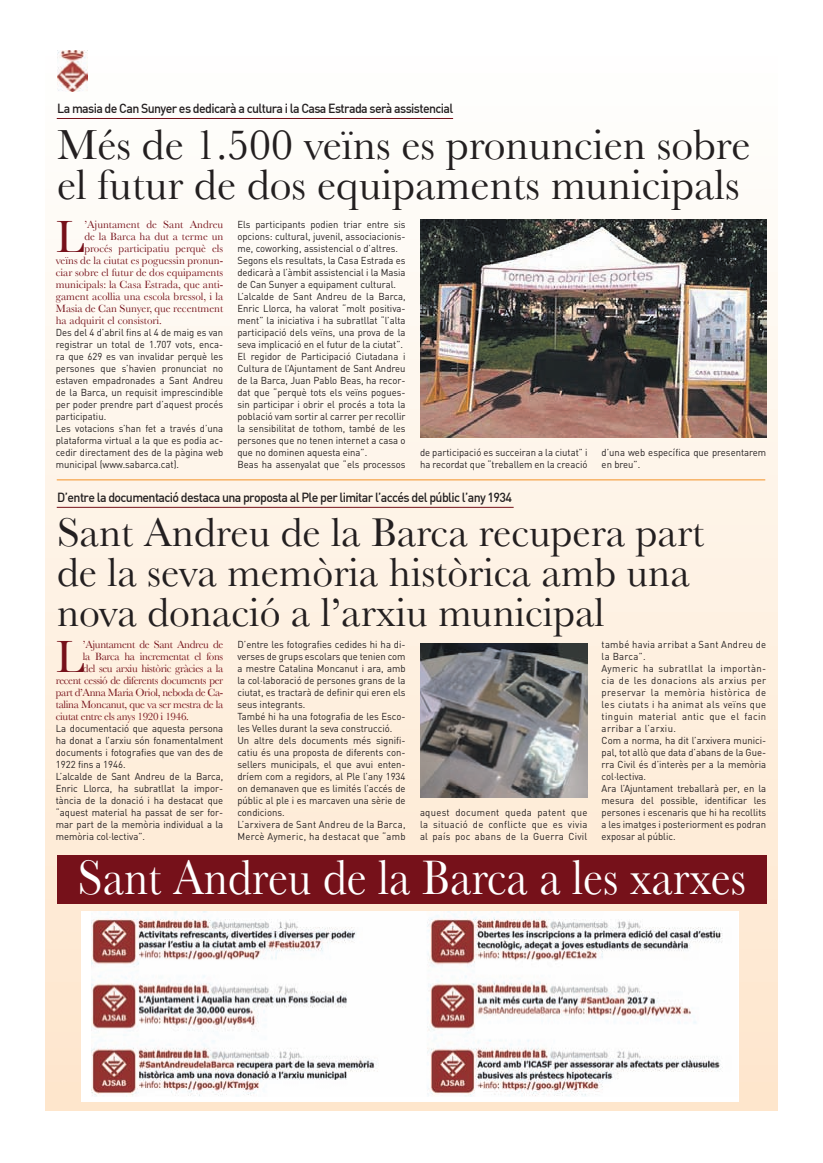
<style>
.page{position:relative;width:823px;height:1163px;background:#fff}
.page>*{position:absolute;margin:0;border:0;box-sizing:border-box;transform-origin:0 0}
.t1{font:50.7px "Baskerville";color:#fff;scale:.9 1}
.t2{font:47.2px "Baskerville";color:#76111a}
.t3{font:44px/40px "Baskerville";color:#231f20}
.t4{font:42px/40px "Baskerville";color:#231f20}
.t5{font:500 13px "DIN";letter-spacing:-.05em;color:#231f20;scale:.95 1}
.t6{font:11px "Baskerville";color:#76111a}
.t7{font:11px "Baskerville";letter-spacing:-.03em;color:#76111a}
.t8{font:10px/12px "DIN";color:#231f20;scale:.95 1}
</style>
<div class="page">
<div style="left:46px;top:51px;width:731px;height:1058px;background:linear-gradient(to bottom,#fefffd,#fbe2c9)"></div>
<img style="left:57px;top:51px;width:30px;height:40px">
<hr style="left:57px;top:118px;width:396px;height:1px;background:#76111a">
<img style="left:420px;top:219px;width:345px;height:218px">
<div style="left:57px;top:854px;width:709px;height:49px;background:#76111a"></div>
<hr style="left:57px;top:506px;width:456px;height:1px;background:#76111a">
<img style="left:420px;top:643px;width:167px;height:154px">
<hr style="left:57px;top:479px;width:707px;height:1px;background:#f49225">
<div style="left:81px;top:911px;width:656px;height:190px;background:#fff"></div>
<img style="left:92px;top:911px;width:631px;height:185px">
<h3 class="t5" style="left:57px;top:103px;width:418px">La masia de Can Sunyer es dedicarà a cultura i la Casa Estrada serà assistencial</h3>
<h3 class="t3" style="left:57px;top:124px;width:694px">Més de 1.500 veïns es pronuncien sobre el futur de dos equipaments municipals</h3>
<h2 class="t2" style="left:56px;top:209px;width:30px">L</h2>
<p class="t6" style="left:84px;top:218px;width:140px">’Ajuntament de Sant Andreu</p>
<p class="t8" style="left:237px;top:219px;width:178px">Els participants podien triar entre sis opcions: cultural, juvenil, associacionis&shy;me, coworking, assistencial o d’altres.<br>Segons els resultats, la Casa Estrada es dedicarà a l’àmbit assistencial i la Masia de Can Sunyer a equipament cultural.<br>L’alcalde de Sant Andreu de la Barca, Enric Llorca, ha valorat “molt positiva&shy;ment” la iniciativa i ha subratllat “l’alta participació dels veïns, una prova de la seva implicació en el futur de la ciutat”.<br>El regidor de Participació Ciutadana i Cultura de l’Ajuntament de Sant Andreu de la Barca, Juan Pablo Beas, ha recor&shy;dat que “perquè tots els veïns pogues&shy;sin participar i obrir el procés a tota la població vam sortir al carrer per recollir la sensibilitat de tothom, també de les persones que no tenen internet a casa o que no dominen aquesta eina”.<br>Beas ha assenyalat que “els processos</p>
<p class="t6" style="left:84px;top:230px;width:140px">de la Barca ha dut a terme un</p>
<p class="t6" style="left:84px;top:242px;width:140px">procés participatiu perquè els</p>
<p class="t6" style="left:56px;top:254px;width:169px">veïns de la ciutat es poguessin pronun-</p>
<p class="t6" style="left:56px;top:266px;width:169px">ciar sobre el futur de dos equipaments</p>
<p class="t6" style="left:56px;top:278px;width:169px">municipals: la Casa Estrada, que anti-</p>
<p class="t6" style="left:56px;top:290px;width:169px">gament acollia una escola bressol, i la</p>
<p class="t6" style="left:56px;top:302px;width:169px">Masia de Can Sunyer, que recentment</p>
<p class="t6" style="left:56px;top:314px;width:108px">ha adquirit el consistori.</p>
<p class="t8" style="left:56px;top:327px;width:178px">Des del 4 d’abril fins al 4 de maig es van registrar un total de 1.707 vots, enca&shy;ra que 629 es van invalidar perquè les persones que s’havien pronunciat no estaven empadronades a Sant Andreu de la Barca, un requisit imprescindible per poder prendre part d’aquest procés participatiu.<br>Les votacions s’han fet a través d’una plataforma virtual a la que es podia ac&shy;cedir directament des de la pàgina web municipal (www.sabarca.cat).</p>
<p class="t8" style="left:420px;top:447px;width:178px">de participació es succeiran a la ciutat” i ha recordat que “treballem en la creació</p>
<p class="t8" style="left:601px;top:447px;width:175px">d’una web específica que presentarem en breu”.</p>
<h3 class="t5" style="left:57px;top:492px;width:480px">D’entre la documentació destaca una proposta al Ple per limitar l’accés del públic l’any 1934</h3>
<h3 class="t4" style="left:57px;top:512px;width:648px">Sant Andreu de la Barca recupera part de la seva memòria històrica amb una nova donació a l’arxiu municipal</h3>
<h2 class="t2" style="left:56px;top:629px;width:30px">L</h2>
<p class="t7" style="left:83px;top:638px;width:142px">’Ajuntament de Sant Andreu de</p>
<p class="t8" style="left:601px;top:639px;width:175px">també havia arribat a Sant Andreu de la Barca”.<br>Aymeric ha subratllat la importàn&shy;cia de les donacions als arxius per preservar la memòria històrica de les ciutats i ha animat als veïns que tinguin material antic que el facin arribar a l’arxiu.<br>Com a norma, ha dit l’arxivera munici&shy;pal, tot allò que data d’abans de la Gue&shy;rra Civil és d’interès per a la memòria col·lectiva.<br>Ara l’Ajuntament treballarà per, en la mesura del possible, identificar les persones i escenaris que hi ha recollits a les imatges i posteriorment es podran exposar al públic.</p>
<p class="t8" style="left:237px;top:639px;width:178px">D’entre les fotografies cedides hi ha di&shy;verses de grups escolars que tenien com a mestre Catalina Moncanut i ara, amb la col·laboració de persones grans de la ciutat, es tractarà de definir qui eren els seus integrants.<br>També hi ha una fotografia de les Esco&shy;les Velles durant la seva construcció.<br>Un altre dels documents més signifi&shy;catiu és una proposta de diferents con&shy;sellers municipals, el que avui enten&shy;dríem com a regidors, al Ple l’any 1934 on demanaven que es limités l’accés de públic al ple i es marcaven una sèrie de condicions.<br>L’arxivera de Sant Andreu de la Barca, Mercè Aymeric, ha destacat que “amb</p>
<p class="t7" style="left:83px;top:650px;width:142px">la Barca ha incrementat el fons</p>
<p class="t7" style="left:83px;top:662px;width:142px">del seu arxiu històric gràcies a la</p>
<p class="t7" style="left:56px;top:674px;width:169px">recent cessió de diferents documents per</p>
<p class="t7" style="left:56px;top:686px;width:169px">part d’Anna Maria Oriol, neboda de Ca-</p>
<p class="t7" style="left:56px;top:698px;width:169px">talina Moncanut, que va ser mestra de la</p>
<p class="t7" style="left:56px;top:710px;width:134px">ciutat entre els anys 1920 i 1946.</p>
<p class="t8" style="left:56px;top:723px;width:178px">La documentació que aquesta persona ha donat a l’arxiu són fonamentalment documents i fotografies que van des de 1922 fins a 1946.<br>L’alcalde de Sant Andreu de la Barca, Enric Llorca, ha subratllat la impor&shy;tància de la donació i ha destacat que “aquest material ha passat de ser for&shy;mar part de la memòria individual a la memòria col·lectiva”.</p>
<p class="t8" style="left:420px;top:807px;width:178px;text-align:justify">aquest document queda patent que la situació de conflicte que es vivia al país poc abans de la Guerra Civil</p>
<h1 class="t1" style="left:78px;top:848px;width:743px">Sant Andreu de la Barca a les xarxes</h1>
</div>
